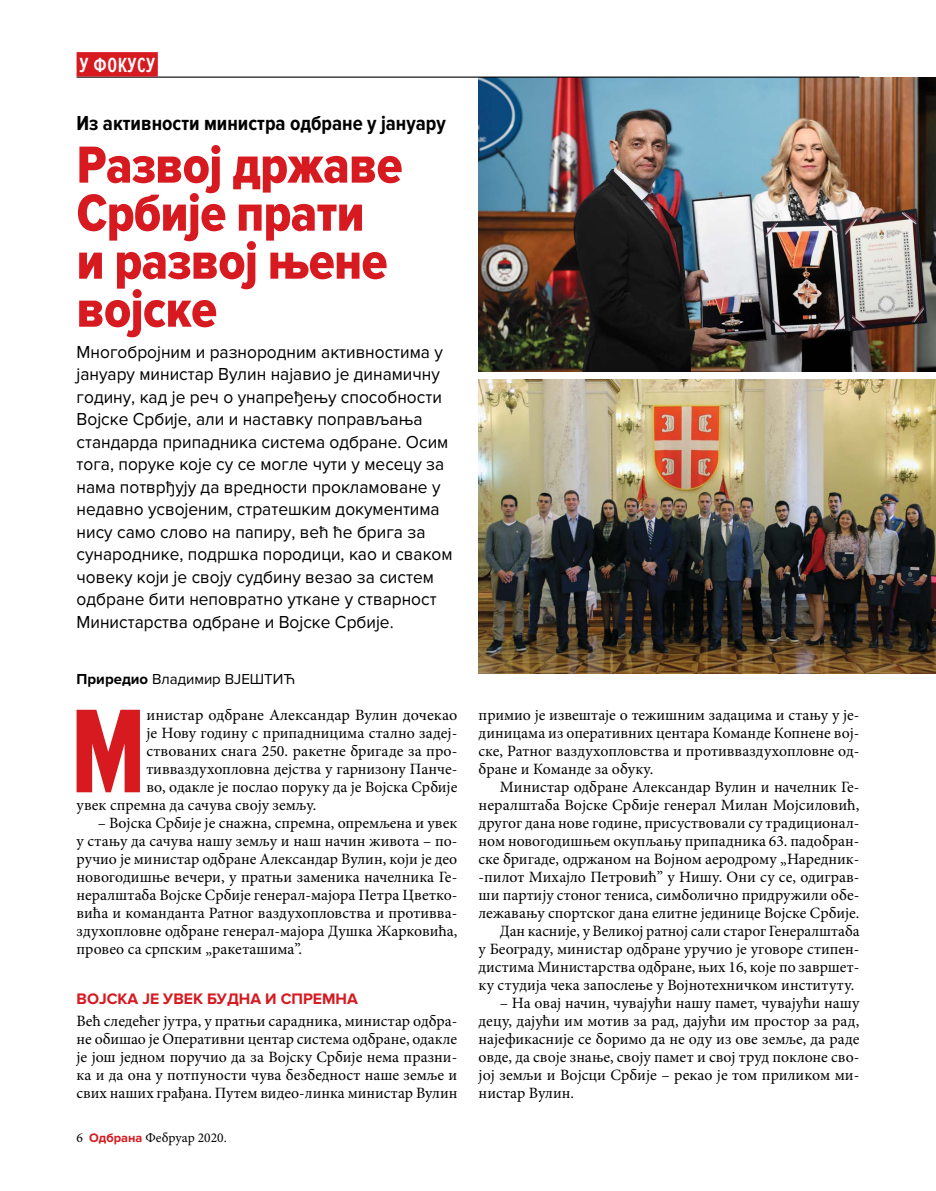
<style>
.page{position:relative;width:936px;height:1191px;background:#fff}
.page>*{position:absolute;margin:0;border:0;box-sizing:border-box;transform-origin:0 0}
.t1{font:700 123.75px "Proxima Nova Ex Cn";color:#d71920}
.t2{font:54px/48px "Proxima Nova Cond Extrabld";letter-spacing:-.01em;color:#d71920}
.t3{font:600 21.3px "Proxima Nova Ex Cn";letter-spacing:.03em;color:#fff}
.t4{font:700 21px "Proxima Nova Cond";color:#000}
.t5{font:18px/22.5px "Proxima Nova";color:#000;scale:.96 1}
.t6{font:15.75px/18px "Minion Pro";color:#000;text-align:justify}
.t7{font:700 15.75px "Proxima Nova";color:#d71920}
.t8{font:15px "Proxima Nova";color:#000}
.t9{font:13.5px "Minion Pro";color:#000}
.s1{font-weight:700}
.s2{font-family:"Proxima Nova";font-weight:700;font-size:12.75px;color:#d71920}
</style>
<div class="page">
<img style="left:478px;top:78px;width:457px;height:293px">
<img style="left:478px;top:380px;width:457px;height:293px">
<hr style="left:77px;top:77px;width:782px;height:1px;background:#000">
<div style="left:77px;top:52px;width:81px;height:25px;background:#d71920"></div>
<h3 class="t3" style="left:80px;top:53px;width:77px">У ФОКУСУ</h3>
<h3 class="t4" style="left:77px;top:112px;width:371px">Из активности министра одбране у јануару</h3>
<h2 class="t2" style="left:77px;top:142px;width:327px">Развој државе<br>Србије прати и развој њене војске</h2>
<p class="t5" style="left:77px;top:341px;width:393px">Многобројним и разнородним активностима у јануару министар Вулин најавио је динамичну годину, кад је реч о унапређењу способности Војске Србије, али и наставку поправљања стандарда припадника система одбране. Осим тога, поруке које су се могле чути у месецу за нама потврђују да вредности прокламоване у недавно усвојеним, стратешким документима нису само слово на папиру, већ ће брига за сународнике, подршка породици, као и сваком човеку који је своју судбину везао за систем одбране бити неповратно уткане у стварност Министарства одбране и Војске Србије.</p>
<p class="t8" style="left:77px;top:670px;width:220px"><span class="s1">Приредио</span> Владимир ВЈЕШТИЋ</p>
<h1 class="t1" style="left:70px;top:682px;width:78px">М</h1>
<p class="t6" style="left:146px;top:706px;width:312px">инистар одбране Александар Вулин дочекао</p>
<p class="t6" style="left:146px;top:724px;width:312px">је Нову годину с припадницима стално задеј-</p>
<p class="t6" style="left:146px;top:742px;width:312px">ствованих снага 250. ракетне бригаде за про-</p>
<p class="t6" style="left:146px;top:760px;width:312px">тивваздухопловна дејства у гарнизону Панче-</p>
<p class="t6" style="left:146px;top:778px;width:312px">во, одакле је послао поруку да је Војска Србије</p>
<p class="t6" style="left:77px;top:796px;width:241px">увек спремна да сачува своју земљу.</p>
<p class="t6" style="left:77px;top:814px;width:382px;text-indent:21px">– Војска Србије је снажна, спремна, опремљена и увек у стању да сачува нашу земљу и наш начин живота – по&shy;ручио је министар одбране Александар Вулин, који је део новогодишње вечери, у пратњи заменика начелника Ге&shy;нералштаба Војске Србије генерал-мајора Петра Цветко&shy;вића и команданта Ратног ваздухопловства и противва&shy;здухопловне одбране генерал-мајора Душка Жарковића, провео са српским „ракеташима”.</p>
<p class="t7" style="left:77px;top:989px;width:283px">ВОЈСКА ЈЕ УВЕК БУДНА И СПРЕМНА</p>
<p class="t6" style="left:77px;top:1012px;width:382px">Већ следећег јутра, у пратњи сарадника, министар одбра&shy;не обишао је Оперативни центар система одбране, одакле је још једном поручио да за Војску Србије нема празни&shy;ка и да она у потпуности чува безбедност наше земље и свих наших грађана. Путем видео-линка министар Вулин</p>
<p class="t9" style="left:77px;top:1129px;width:152px">6 <span class="s2">Одбрана</span> Фебруар 2020.</p>
<p class="t6" style="left:478px;top:706px;width:382px">примио је извештаје о тежишним задацима и стању у је&shy;диницама из оперативних центара Команде Копнене вој&shy;ске, Ратног ваздухопловства и противваздухопловне од&shy;бране и Команде за обуку.</p>
<p class="t6" style="left:500px;top:778px;width:361px">Министар одбране Александар Вулин и начелник Ге-</p>
<p class="t6" style="left:478px;top:796px;width:382px">нералштаба Војске Србије генерал Милан Мојсиловић,</p>
<p class="t6" style="left:478px;top:814px;width:382px">другог дана нове године, присуствовали су традиционал-</p>
<p class="t6" style="left:478px;top:832px;width:382px">ном новогодишњем окупљању припадника 63. падобран-</p>
<p class="t6" style="left:478px;top:850px;width:382px">ске бригаде, одржаном на Војном аеродрому „Наредник-</p>
<p class="t6" style="left:478px;top:868px;width:382px">-пилот Михајло Петровић” у Нишу. Они су се, одиграв-</p>
<p class="t6" style="left:478px;top:886px;width:382px">ши партију стоног тениса, симболично придружили обе-</p>
<p class="t6" style="left:478px;top:904px;width:382px">лежавању спортског дана елитне јединице Војске Србије.</p>
<p class="t6" style="left:500px;top:922px;width:361px">Дан касније, у Великој ратној сали старог Генералштаба</p>
<p class="t6" style="left:478px;top:940px;width:382px">у Београду, министар одбране уручио је уговоре стипен-</p>
<p class="t6" style="left:478px;top:958px;width:382px">дистима Министарства одбране, њих 16, које по завршет-</p>
<p class="t6" style="left:478px;top:976px;width:377px">ку студија чека запослење у Војнотехничком институту.</p>
<p class="t6" style="left:478px;top:994px;width:382px;text-indent:21px">– На овај начин, чувајући нашу памет, чувајући нашу децу, дајући им мотив за рад, дајући им простор за рад, најефикасније се боримо да не оду из ове земље, да раде овде, да своје знање, своју памет и свој труд поклоне сво&shy;јој земљи и Војсци Србије – рекао је том приликом ми&shy;нистар Вулин.</p>
</div>
